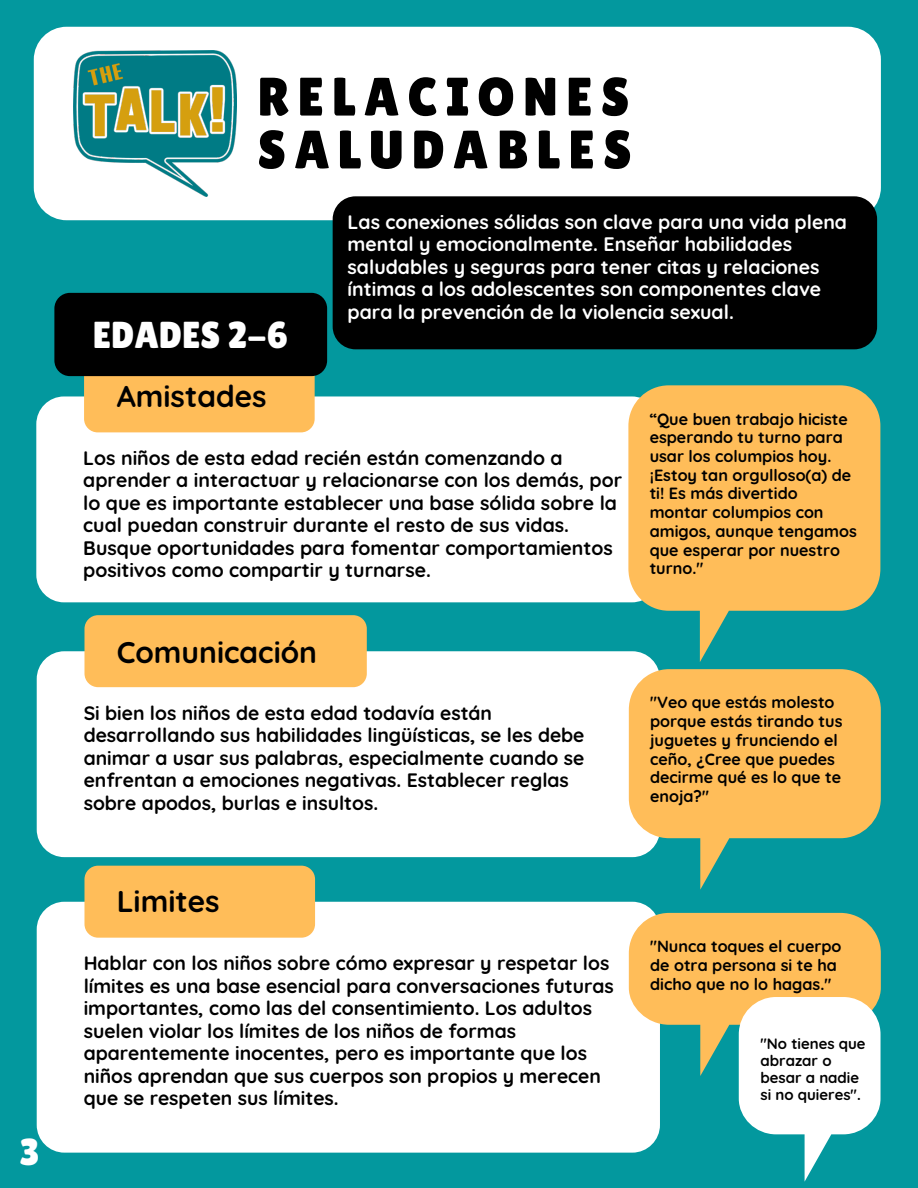
<style>
.page{position:relative;width:918px;height:1188px;background:#03989e}
.page>*{position:absolute;margin:0;border:0;box-sizing:border-box;transform-origin:0 0}
.t1{font:54.15px/52.8px "Lilita One";letter-spacing:.15em;color:#000}
.t2{font:37.5px "Lilita One";color:#fff}
.t3{font:700 30px "Quicksand";color:#000}
.t4{font:700 19.5px/22.5px "Quicksand";color:#000}
.t5{font:700 19.5px/22.5px "Quicksand";color:#fff}
.t6{font:700 19.35px/22.5px "Quicksand";color:#000}
.t7{font:700 16.2px/18.8px "Quicksand";color:#000}
.t8{font:700 15px/16.8px "Quicksand";color:#000}
</style>
<div class="page">
<div style="left:34px;top:27px;width:847px;height:193px;background:#fff;border-radius:33px"></div>
<img style="left:73px;top:51px;width:163px;height:146px">
<div style="left:333px;top:196px;width:544px;height:153px;background:#000;border-radius:23px"></div>
<div style="left:36px;top:396px;width:624px;height:206px;background:#fff;border-radius:28px"></div>
<div style="left:84px;top:360px;width:231px;height:72px;background:#ffbd59;border-radius:14px"></div>
<div style="left:54px;top:293px;width:273px;height:83px;background:#000;border-radius:16px"></div>
<svg style="left:628px;top:385px;width:252px;height:277px;fill:#ffbd59"></svg>
<div style="left:37px;top:651px;width:623px;height:206px;background:#fff;border-radius:28px"></div>
<div style="left:84px;top:615px;width:283px;height:72px;background:#ffbd59;border-radius:14px"></div>
<svg style="left:629px;top:669px;width:252px;height:221px;fill:#ffbd59"></svg>
<div style="left:37px;top:902px;width:623px;height:251px;background:#fff;border-radius:28px"></div>
<div style="left:84px;top:866px;width:231px;height:72px;background:#ffbd59;border-radius:14px"></div>
<svg style="left:629px;top:913px;width:252px;height:269px"></svg>
<h2 class="t2" style="left:20px;top:1131px;width:21px">3</h2>
<h1 class="t1" style="left:257px;top:70px;width:376px">RELACIONES<br>SALUDABLES</h1>
<h2 class="t2" style="left:93px;top:313px;width:197px">EDADES 2-6</h2>
<h3 class="t3" style="left:117px;top:377px;width:151px">Amistades</h3>
<p class="t5" style="left:348px;top:210px;width:501px">Las conexiones sólidas son clave para una vida plena mental y emocionalmente. Enseñar habilidades saludables y seguras para tener citas y relaciones íntimas a los adolescentes son componentes clave para la prevención de la violencia sexual.</p>
<p class="t4" style="left:83px;top:446px;width:540px">Los niños de esta edad recién están comenzando a aprender a interactuar y relacionarse con los demás, por lo que es importante establecer una base sólida sobre la cual puedan construir durante el resto de sus vidas.<br>Busque oportunidades para fomentar comportamientos positivos como compartir y turnarse.</p>
<h3 class="t3" style="left:117px;top:633px;width:202px">Comunicación</h3>
<p class="t6" style="left:84px;top:701px;width:502px">Si bien los niños de esta edad todavía están desarrollando sus habilidades lingüísticas, se les debe animar a usar sus palabras, especialmente cuando se enfrentan a emociones negativas. Establecer reglas sobre apodos, burlas e insultos.</p>
<p class="t7" style="left:650px;top:409px;width:209px">“Que buen trabajo hiciste esperando tu turno para usar los columpios hoy. ¡Estoy tan orgulloso(a) de ti! Es más divertido montar columpios con amigos, aunque tengamos que esperar por nuestro turno."</p>
<p class="t7" style="left:650px;top:693px;width:194px">"Veo que estás molesto porque estás tirando tus juguetes y frunciendo el ceño, ¿Cree que puedes decirme qué es lo que te enoja?"</p>
<h3 class="t3" style="left:117px;top:882px;width:104px">Limites</h3>
<p class="t6" style="left:84px;top:952px;width:532px">Hablar con los niños sobre cómo expresar y respetar los límites es una base esencial para conversaciones futuras importantes, como las del consentimiento. Los adultos suelen violar los límites de los niños de formas aparentemente inocentes, pero es importante que los niños aprendan que sus cuerpos son propios y merecen que se respeten sus límites.</p>
<p class="t7" style="left:650px;top:937px;width:193px">"Nunca toques el cuerpo de otra persona si te ha dicho que no lo hagas."</p>
<p class="t8" style="left:761px;top:1035px;width:107px">"No tienes que abrazar o besar a nadie si no quieres".</p>
</div>
